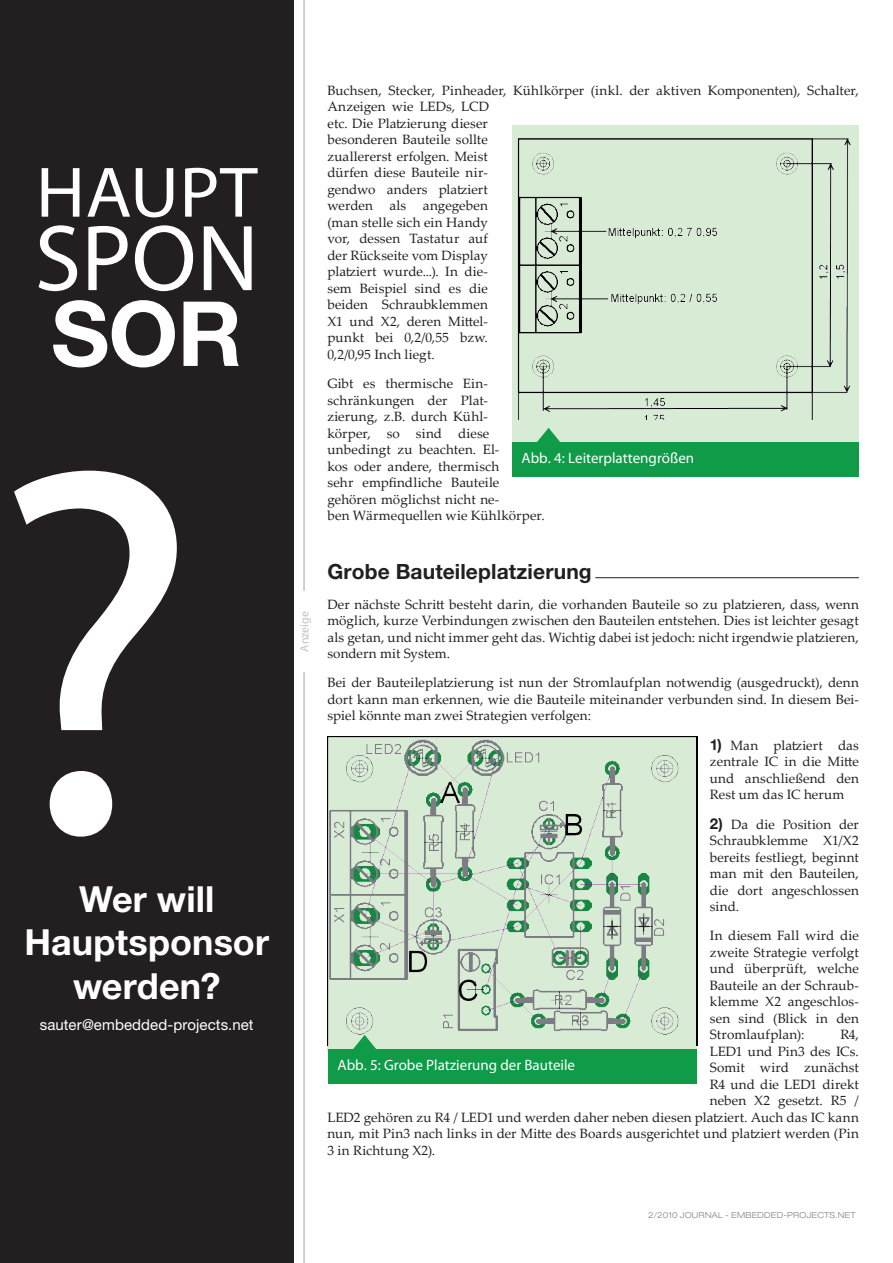
<style>
.page{position:relative;width:893px;height:1263px;background:#fff}
.page>*{position:absolute;margin:0;border:0;box-sizing:border-box;transform-origin:0 0}
.t1{font:525px "Myriad Pro";color:#fff}
.t2{font:94.5px "Myriad Pro";color:#fff}
.t3{font:700 90px "Helvetica Neue";color:#fff}
.t4{font:72px "Myriad Pro";letter-spacing:.005em;color:#fff;scale:1.05 1}
.t5{font:700 36px/43.5px "Helvetica Neue";letter-spacing:.005em;color:#fff;text-align:center}
.t6{font:700 21px "Helvetica Neue";letter-spacing:.005em;color:#231f20}
.t7{font:15px "Myriad Pro";color:#fff}
.t8{font:15px "Helvetica Neue";letter-spacing:.005em;color:#fff}
.t9{font:13.5px/16.5px "Palatino Linotype";letter-spacing:.005em;color:#231f20;text-align:justify}
.t10{font:13.5px "Palatino Linotype";letter-spacing:.025em;color:#231f20}
.t11{font:12px "Myriad Pro";color:#c1c2c4}
.t12{font:300 expanded 8.25px "Helvetica Neue";letter-spacing:.025em;color:#808285}
.s1{font-family:"Helvetica Neue";font-weight:700;font-size:15px}
</style>
<div class="page">
<div style="left:512px;top:125px;width:347px;height:317px;background:#d8ebd4"></div>
<hr style="left:595px;top:577px;width:264px;height:1px;background:#231f20">
<div style="left:512px;top:442px;width:347px;height:34px;background:#0f9b48"></div>
<svg style="left:537px;top:428px;width:23px;height:14px"></svg>
<img style="left:517px;top:138px;width:334px;height:282px">
<div style="left:328px;top:1049px;width:369px;height:34px;background:#0f9b48"></div>
<svg style="left:345px;top:1045px;width:39px;height:4px"></svg>
<img style="left:327px;top:736px;width:370px;height:309px">
<div style="left:0;top:0;width:293px;height:1263px;background:#231f20"></div>
<hr style="left:303px;top:672px;width:2px;height:591px;background:#c1c2c4">
<hr style="left:303px;top:0;width:2px;height:591px;background:#c1c2c4">
<h3 class="t4" style="left:36px;top:148px;width:213px">HAUPT</h3>
<h2 class="t2" style="left:35px;top:200px;width:226px">SPON</h2>
<h3 class="t3" style="left:51px;top:278px;width:193px">SOR</h3>
<h1 class="t1" style="left:-13px;top:331px;width:215px">?</h1>
<h3 class="t5" style="left:24px;top:876px;width:246px">Wer will<br>Hauptsponsor werden?</h3>
<p class="t8" style="left:40px;top:1016px;width:215px">sauter@embedded-projects.net</p>
<p class="t11" style="left:297px;top:652px;width:42px;rotate:-90deg">Anzeige</p>
<p class="t9" style="left:327px;top:82px;width:533px;text-align:left">Buchsen, Stecker, Pinheader, Kühlkörper (inkl. der aktiven Komponenten), Schalter,<br>Anzeigen wie LEDs, LCD<br>etc. Die Platzierung dieser<br>besonderen Bauteile sollte<br>zuallererst erfolgen. Meist<br>dürfen diese Bauteile nir-<br>gendwo anders platziert<br>werden als angegeben<br>(man stelle sich ein Handy<br>vor, dessen Tastatur auf<br>der Rückseite vom Display<br>platziert wurde...). In die-<br>sem Beispiel sind es die<br>beiden Schraubklemmen<br>X1 und X2, deren Mittel-<br>punkt bei 0,2/0,55 bzw.<br>0,2/0,95 Inch liegt.</p>
<p class="t9" style="left:327px;top:375px;width:219px;text-align:left">Gibt es thermische Ein&shy;schränkungen der Plat-<br>zierung, z.B. durch Kühl-<br>körper, so sind diese unbedingt zu beachten. El-<br>kos oder andere, thermisch<br>sehr empfindliche Bauteile gehören möglichst nicht ne-<br>ben Wärmequellen wie Kühlkörper.</p>
<p class="t7" style="left:522px;top:449px;width:174px">Abb. 4: Leiterplattengrößen</p>
<h3 class="t6" style="left:327px;top:559px;width:266px">Grobe Bauteileplatzierung</h3>
<p class="t9" style="left:327px;top:595px;width:533px">Der nächste Schritt besteht darin, die vorhanden Bauteile so zu platzieren, dass, wenn möglich, kurze Verbindungen zwischen den Bauteilen entstehen. Dies ist leichter gesagt als getan, und nicht immer geht das. Wichtig dabei ist jedoch: nicht irgendwie platzieren, sondern mit System.</p>
<p class="t9" style="left:327px;top:674px;width:533px">Bei der Bauteileplatzierung ist nun der Stromlaufplan notwendig (ausgedruckt), denn dort kann man erkennen, wie die Bauteile miteinander verbunden sind. In diesem Bei&shy;spiel könnte man zwei Strategien verfolgen:</p>
<p class="t9" style="left:710px;top:736px;width:151px"><span class="s1">1)</span> Man platziert das zentrale IC in die Mitte und anschließend den Rest um das IC herum</p>
<p class="t9" style="left:710px;top:815px;width:151px"><span class="s1">2)</span> Da die Position der Schraubklemme X1/X2 bereits festliegt, beginnt man mit den Bauteilen, die dort angeschlossen sind.</p>
<p class="t9" style="left:710px;top:927px;width:151px">In diesem Fall wird die zweite Strategie verfolgt und überprüft, welche Bauteile an der Schraub&shy;klemme X2 angeschlos&shy;sen sind (Blick in den Stromlaufplan):</p>
<p class="t9" style="left:840px;top:1026px;width:20px">R4,</p>
<p class="t9" style="left:710px;top:1042px;width:151px">LED1 und Pin3 des ICs.</p>
<p class="t9" style="left:710px;top:1059px;width:151px">Somit wird zunächst</p>
<p class="t9" style="left:710px;top:1075px;width:151px">R4 und die LED1 direkt</p>
<p class="t9" style="left:710px;top:1092px;width:151px">neben X2 gesetzt. R5 /</p>
<p class="t9" style="left:327px;top:1108px;width:533px">LED2 gehören zu R4 / LED1 und werden daher neben diesen platziert. Auch das IC kann</p>
<p class="t9" style="left:327px;top:1125px;width:533px">nun, mit Pin3 nach links in der Mitte des Boards ausgerichtet und platziert werden (Pin</p>
<p class="t10" style="left:327px;top:1140px;width:109px">3 in Richtung X2).</p>
<p class="t7" style="left:338px;top:1056px;width:239px">Abb. 5: Grobe Platzierung der Bauteile</p>
<p class="t12" style="left:648px;top:1210px;width:209px">2/2010 JOURNAL - EMBEDDED-PROJECTS.NET</p>
</div>
